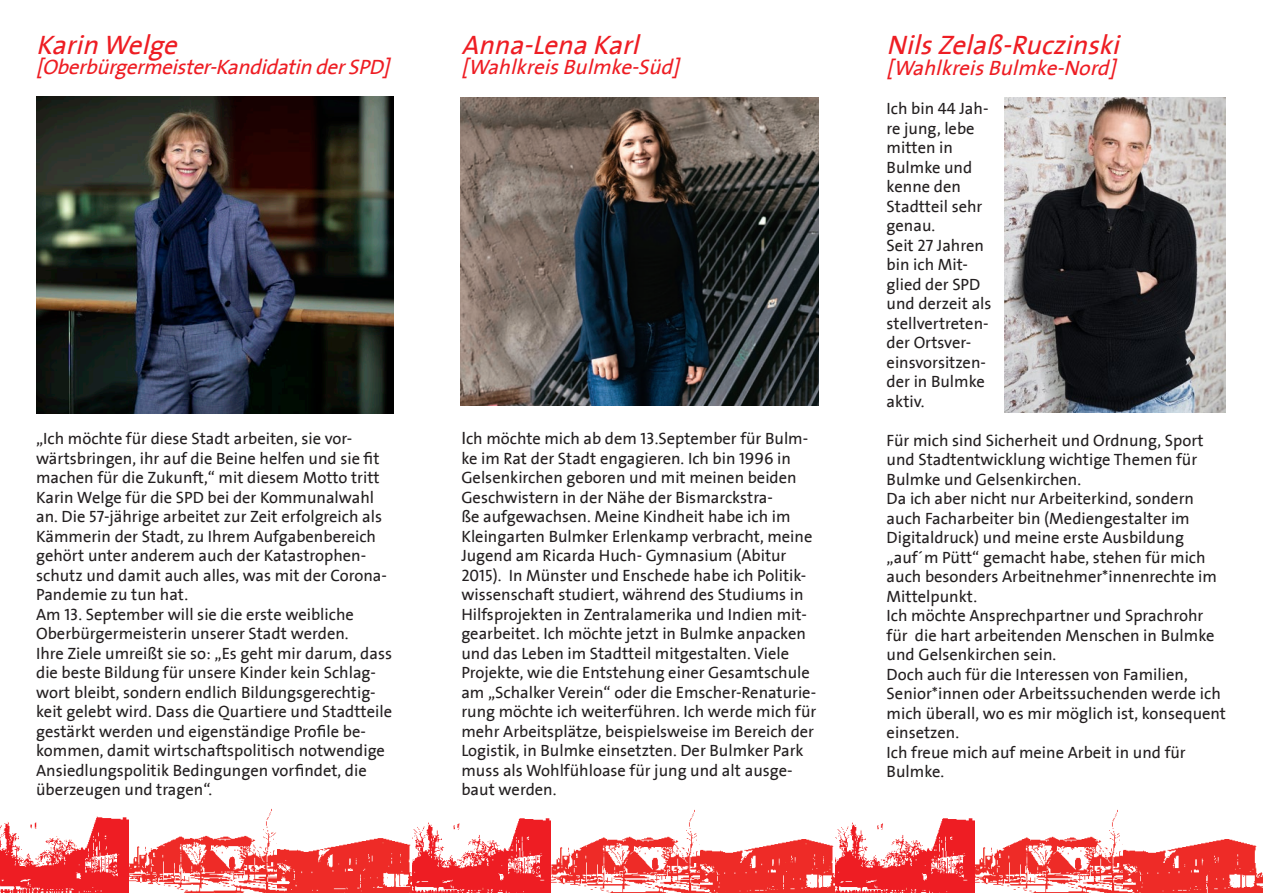
<style>
.page{position:relative;width:1263px;height:893px;background:#fff}
.page>*{position:absolute;margin:0;border:0;box-sizing:border-box;transform-origin:0 0}
.t1{font:italic 27px "SPD2002 The Sans";color:#ee1d23}
.t2{font:italic 21px "SPD2002 The Sans";color:#ee1d23}
.t3{font:16.5px/19.5px "SPD2002 The Sans";color:#231f20}
.s1{font-size:18px}
</style>
<div class="page">
<img style="left:1004px;top:98px;width:222px;height:315px">
<img style="left:460px;top:97px;width:359px;height:309px">
<img style="left:0;top:808px;width:412px;height:85px">
<img style="left:412px;top:809px;width:424px;height:84px">
<img style="left:836px;top:809px;width:427px;height:84px">
<img style="left:36px;top:96px;width:357px;height:317px">
<h1 class="t1" style="left:36px;top:31px;width:149px">Karin Welge</h1>
<p class="t2" style="left:36px;top:55px;width:360px">[Oberbürgermeister-Kandidatin derSPD]</p>
<h1 class="t1" style="left:461px;top:31px;width:185px">Anna-Lena Karl</h1>
<p class="t2" style="left:461px;top:55px;width:224px">[WahlkreisBulmke-Süd]</p>
<p class="t3" style="left:36px;top:429px;width:357px">„Ich möchte für diese Stadt arbeiten, sie vor&shy;wärtsbringen, ihr auf die Beine helfen und sie fit machen für die Zukunft,“ mit diesem Motto tritt Karin Welge für die SPD bei der Kommunalwahl an. Die 57-jährige arbeitet zur Zeit erfolgreich als Kämmerin der Stadt, zu Ihrem Aufgabenbereich gehört unter anderem auch der Katastrophen&shy;schutz und damit auch alles, was mit der Corona-Pandemie zu tun hat.<br>Am 13. September will sie die erste weibliche Oberbürgermeisterin unserer Stadt werden.<br>Ihre Ziele umreißt sie so: „Es geht mir darum, dass die beste Bildung für unsere Kinder kein Schlag&shy;wort bleibt, sondern endlich Bildungsgerechtig&shy;keit gelebt wird. Dass die Quartiere und Stadtteile gestärkt werden und eigenständige Profile be&shy;kommen, damit wirtschaftspolitisch notwendige Ansiedlungspolitik Bedingungen vorfindet, die überzeugen und tragen“.</p>
<p class="t3" style="left:461px;top:429px;width:356px"><span class="s1">I</span>ch möchte mich ab dem 13.September für Bulm&shy;ke im Rat der Stadt engagieren. Ich bin 1996 in Gelsenkirchen geboren und mit meinen beiden Geschwistern in der Nähe der Bismarckstra-<br>ße aufgewachsen. Meine Kindheit habe ich im Kleingarten Bulmker Erlenkamp verbracht, meine Jugend am Ricarda Huch- Gymnasium (Abitur 2015). In Münster und Enschede habe ich Politik&shy;wissenschaft studiert, während des Studiums in Hilfsprojekten in Zentralamerika und Indien mit&shy;gearbeitet. Ich möchte jetzt in Bulmke anpacken und das Leben im Stadtteil mitgestalten. Viele Projekte, wie die Entstehung einer Gesamtschule am „Schalker Verein“ oder die Emscher-Renaturie&shy;rung möchte ich weiterführen. Ich werde mich für mehr Arbeitsplätze, beispielsweise im Bereich der Logistik, in Bulmke einsetzten. Der Bulmker Park muss als Wohlfühloase für jung und alt ausge&shy;baut werden.</p>
<h1 class="t1" style="left:887px;top:31px;width:241px">NilsZelaß-Ruczinski</h1>
<p class="t2" style="left:887px;top:57px;width:236px">[WahlkreisBulmke-Nord]</p>
<p class="t3" style="left:887px;top:99px;width:106px">Ich bin 44 Jah&shy;re jung, lebe mitten in<br>Bulmke und kenne den<br>Stadtteil sehr genau.<br>Seit 27 Jahren bin ich Mit&shy;glied der SPD und derzeit als stellvertreten&shy;der Ortsver&shy;einsvorsitzen&shy;der in Bulmke aktiv.</p>
<p class="t3" style="left:887px;top:431px;width:341px">Für mich sind Sicherheit und Ordnung, Sport und Stadtentwicklung wichtige Themen für Bulmke und Gelsenkirchen.<br>Da ich aber nicht nur Arbeiterkind, sondern auch Facharbeiter bin (Mediengestalter im Digitaldruck) und meine erste Ausbildung „auf´m Pütt“ gemacht habe, stehen für mich auch besonders Arbeitnehmer*innenrechte im Mittelpunkt.<br>Ich möchte Ansprechpartner und Sprachrohr für die hart arbeitenden Menschen in Bulmke und Gelsenkirchen sein.<br>Doch auch für die Interessen von Familien, Senior*innen oder Arbeitssuchenden werde ich mich überall, wo es mir möglich ist, konsequent einsetzen.<br>Ich freue mich auf meine Arbeit in und für Bulmke.</p>
</div>
